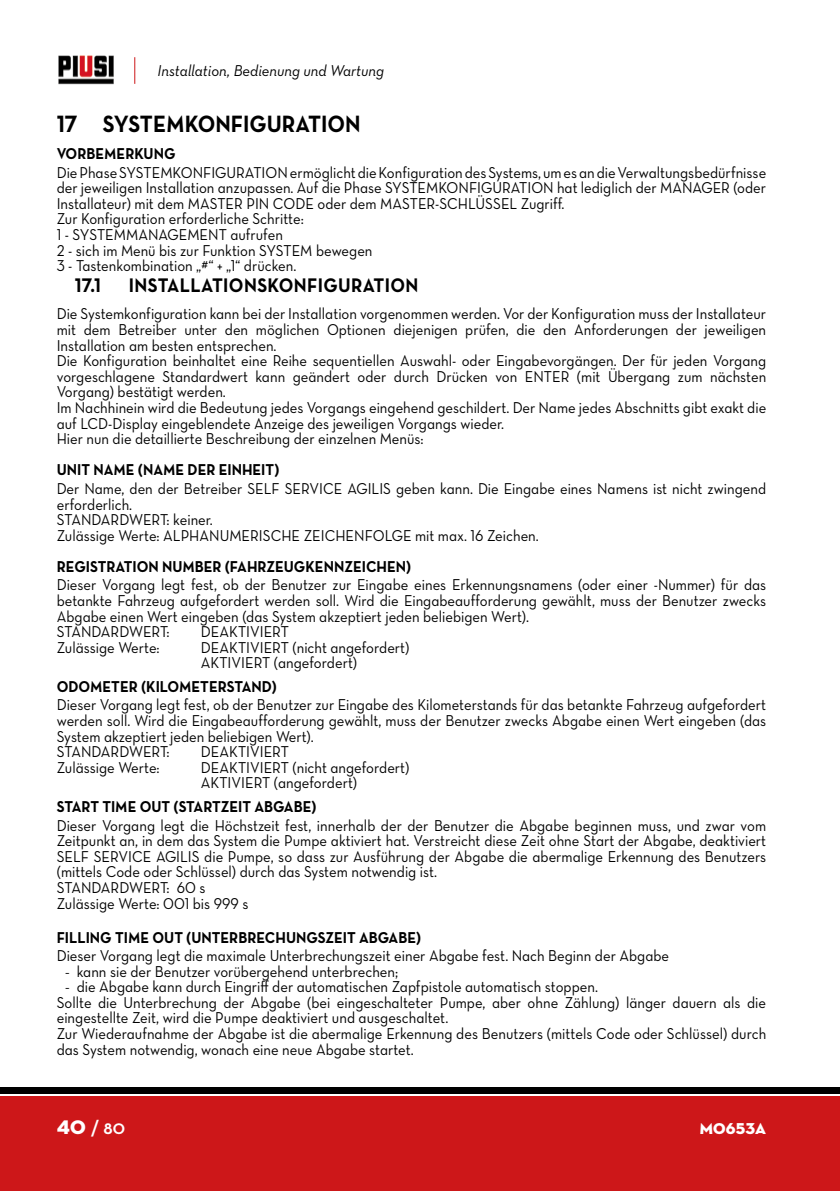
<style>
.page{position:relative;width:840px;height:1191px;background:#fff}
.page>*{position:absolute;margin:0;border:0;box-sizing:border-box;transform-origin:0 0}
.t1{font:24px "Neutraface Text Bold Alt";color:#000;scale:.92 1}
.t2{font:20px "Neutraface Text Bold Alt";letter-spacing:.02em;color:#000;scale:.92 1}
.t3{font:700 20px "Neutraface Display";color:#fff}
.t4{font:16px/15.6px "Neutraface Text Book Alt";color:#000;scale:.92 1}
.t5{font:16px "Neutraface Text Bold Alt";color:#000;scale:.92 1}
.t6{font:16px "Neutraface Text Book Italic Alt";color:#000;scale:.94 1}
.t7{font:16px "Neutraface Display Titling";letter-spacing:.01em;color:#fff}
.s1{font-family:"Minion Pro"}
.s2{font-family:"Neutraface Display Titling";font-weight:400}
</style>
<div class="page">
<img style="left:58px;top:55px;width:56px;height:30px">
<div style="left:0;top:1096px;width:839px;height:95px;background:#cd1719"></div>
<div style="left:0;top:1087px;width:839px;height:6px;background:#000"></div>
<svg style="left:134px;top:57px;width:1px;height:27px"></svg>
<p class="t6" style="left:157px;top:61px;width:242px">Installation, Bedienung und Wartung</p>
<h1 class="t1" style="left:57px;top:108px;width:331px">17 SYSTEMKONFIGURATION</h1>
<p class="t5" style="left:57px;top:143px;width:131px">VORBEMERKUNG</p>
<p class="t4" style="left:57px;top:164px;width:772px">Die Phase SYSTEMKONFIGURATION ermöglicht die Konfiguration des Systems, um es an die Verwaltungsbedürfnisse der jeweiligen Installation anzupassen. Auf die Phase SYSTEMKONFIGURATION hat lediglich der MANAGER (oder Installateur) mit dem MASTER PIN CODE oder dem MASTER-SCHLÜSSEL Zugriff.<br>Zur Konfiguration erforderliche Schritte:<br>1 - SYSTEMMANAGEMENT aufrufen<br>2 - sich im Menü bis zur Funktion SYSTEM bewegen<br>3 - Tastenkombination „#“ + „1“ drücken.</p>
<p class="t2" style="left:75px;top:273px;width:30px">17.1</p>
<p class="t2" style="left:129px;top:273px;width:316px">INSTALLATIONSKONFIGURATION</p>
<p class="t4" style="left:57px;top:306px;width:772px">Die Systemkonfiguration kann bei der Installation vorgenommen werden. Vor der Konfiguration muss der Installateur mit dem Betreiber unter den möglichen Optionen diejenigen prüfen, die den Anforderungen der jeweiligen Installation am besten entsprechen.<br>Die Konfiguration beinhaltet eine Reihe sequentiellen Auswahl- oder Eingabevorgängen. Der für jeden Vorgang vorgeschlagene Standardwert kann geändert oder durch Drücken von ENTER (mit Übergang zum nächsten Vorgang) bestätigt werden.<br>Im Nachhinein wird die Bedeutung jedes Vorgangs eingehend geschildert. Der Name jedes Abschnitts gibt exakt die auf LCD-Display eingeblendete Anzeige des jeweiligen Vorgangs wieder.<br>Hier nun die detaillierte Beschreibung der einzelnen Menüs:</p>
<p class="t5" style="left:57px;top:460px;width:243px">UNIT NAME (NAME DER EINHEIT)</p>
<p class="t4" style="left:57px;top:480px;width:772px">Der Name, den der Betreiber SELF SERVICE AGILIS geben kann. Die Eingabe eines Namens ist nicht zwingend erforderlich.<br>STANDARDWERT: keiner.<br>Zulässige Werte: ALPHANUMERISCHE ZEICHENFOLGE mit max. 16 Zeichen.</p>
<p class="t5" style="left:57px;top:556px;width:386px">REGISTRATION NUMBER (FAHRZEUGKENNZEICHEN)</p>
<p class="t4" style="left:57px;top:577px;width:772px">Dieser Vorgang legt fest, ob der Benutzer zur Eingabe eines Erkennungsnamens (oder einer -Nummer) für das betankte Fahrzeug aufgefordert werden soll. Wird die Eingabeaufforderung gewählt, muss der Benutzer zwecks Abgabe einen Wert eingeben (das System akzeptiert jeden beliebigen Wert).<br>STANDARDWERT:</p>
<p class="t4" style="left:201px;top:623px;width:97px">DEAKTIVIERT</p>
<p class="t4" style="left:57px;top:639px;width:113px">Zulässige Werte:</p>
<p class="t4" style="left:201px;top:639px;width:228px">DEAKTIVIERT (nicht angefordert)<br>AKTIVIERT (angefordert)</p>
<p class="t5" style="left:57px;top:676px;width:241px">ODOMETER (KILOMETERSTAND)</p>
<p class="t4" style="left:57px;top:697px;width:772px">Dieser Vorgang legt fest, ob der Benutzer zur Eingabe des Kilometerstands für das betankte Fahrzeug aufgefordert werden soll. Wird die Eingabeaufforderung gewählt, muss der Benutzer zwecks Abgabe einen Wert eingeben (das System akzeptiert jeden beliebigen Wert).<br>STANDARDWERT:</p>
<p class="t4" style="left:201px;top:744px;width:97px">DEAKTIVIERT</p>
<p class="t4" style="left:57px;top:759px;width:113px">Zulässige Werte:</p>
<p class="t4" style="left:201px;top:759px;width:228px">DEAKTIVIERT (nicht angefordert)<br>AKTIVIERT (angefordert)</p>
<p class="t5" style="left:57px;top:796px;width:284px">START TIME OUT (STARTZEIT ABGABE)</p>
<p class="t4" style="left:57px;top:817px;width:772px">Dieser Vorgang legt die Höchstzeit fest, innerhalb der der Benutzer die Abgabe beginnen muss, und zwar vom Zeitpunkt an, in dem das System die Pumpe aktiviert hat. Verstreicht diese Zeit ohne Start der Abgabe, deaktiviert SELF SERVICE AGILIS die Pumpe, so dass zur Ausführung der Abgabe die abermalige Erkennung des Benutzers (mittels Code oder Schlüssel) durch das System notwendig ist.<br>STANDARDWERT: 60 s<br>Zulässige Werte: 001 bis 999 s</p>
<p class="t5" style="left:57px;top:927px;width:397px">FILLING TIME OUT (UNTERBRECHUNGSZEIT ABGABE)</p>
<p class="t4" style="left:57px;top:947px;width:666px">Dieser Vorgang legt die maximale Unterbrechungszeit einer Abgabe fest. Nach Beginn der Abgabe</p>
<p class="t4" style="left:65px;top:963px;width:364px"><span class="s1">-</span> kann sie der Benutzer vorübergehend unterbrechen;</p>
<p class="t4" style="left:57px;top:978px;width:772px;text-indent:8px"><span class="s1">-</span> die Abgabe kann durch Eingriff der automatischen Zapfpistole automatisch stoppen.<br>Sollte die Unterbrechung der Abgabe (bei eingeschalteter Pumpe, aber ohne Zählung) länger dauern als die eingestellte Zeit, wird die Pumpe deaktiviert und ausgeschaltet.<br>Zur Wiederaufnahme der Abgabe ist die abermalige Erkennung des Benutzers (mittels Code oder Schlüssel) durch das System notwendig, wonach eine neue Abgabe startet.</p>
<p class="t3" style="left:57px;top:1116px;width:70px"><span class="s2">40</span> / 80</p>
<p class="t7" style="left:699px;top:1118px;width:68px">M0653A</p>
</div>
